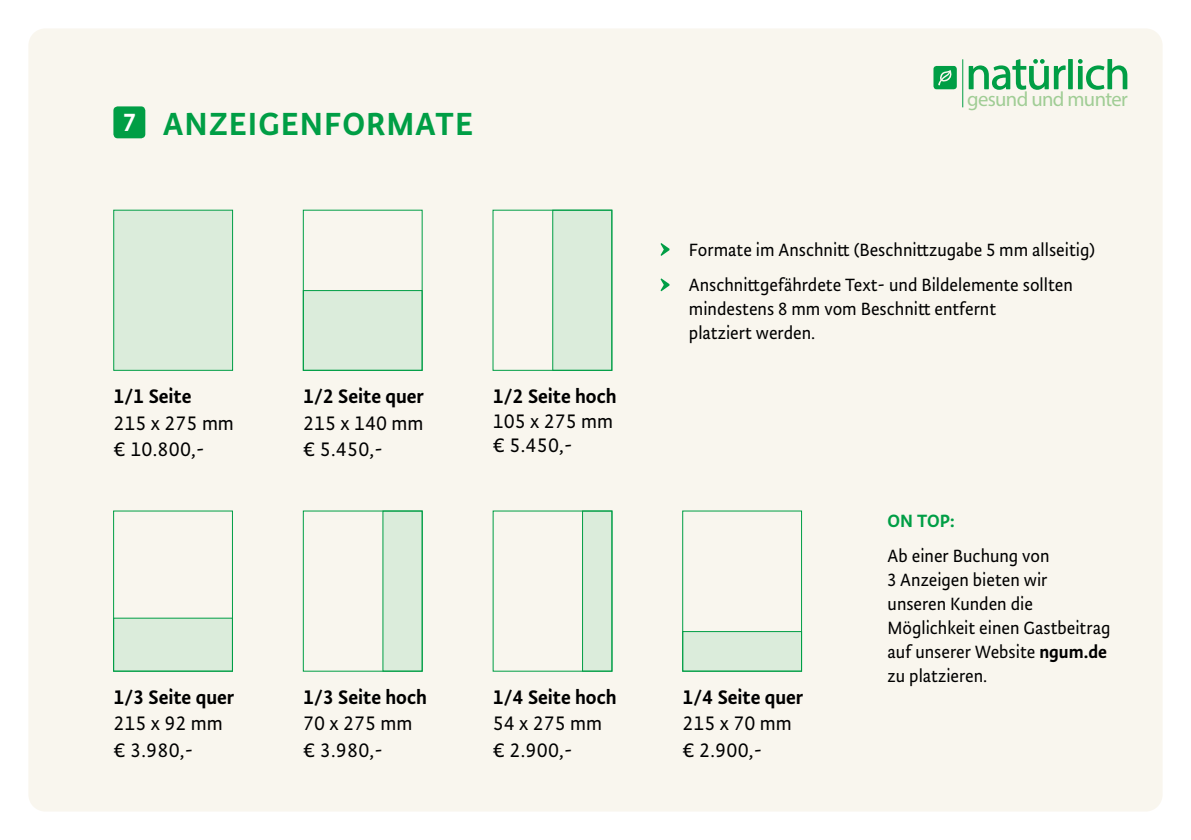
<style>
.page{position:relative;width:1191px;height:840px;background:#fff}
.page>*{position:absolute;margin:0;border:0;box-sizing:border-box;transform-origin:0 0}
.t1{font:500 36px "Tempera Std";letter-spacing:.03em;color:#009e45}
.t2{font:500 28px "Tempera Std";color:#fff}
.t3{font:22px/26.4px "Tempera Std";color:#000}
.t4{font:500 22px "Tempera Std";color:#000}
.t5{font:20.6px "Myriad Pro";letter-spacing:-.03em;color:#a0cd95}
.t6{font:20px/24px "Tempera Std";color:#000}
.t7{font:500 20px "Tempera Std";color:#009e45}
.s1{font-weight:500}
</style>
<div class="page">
<div style="left:28px;top:28px;width:1134px;height:783px;background:#f9f6ee;border-radius:17px"></div>
<svg style="left:933px;top:66px;width:23px;height:23px"></svg>
<svg style="left:1078px;top:59px;width:49px;height:31px"></svg>
<svg style="left:968px;top:59px;width:97px;height:31px"></svg>
<svg style="left:1068px;top:59px;width:4px;height:30px"></svg>
<hr style="left:962px;top:59px;width:1px;height:48px;background:#009e45">
<div style="left:114px;top:210px;width:119px;height:160px;background:#dbecdb"></div>
<div style="left:303px;top:290px;width:119px;height:80px;background:#dbecdb;border:1px solid #009e45"></div>
<div style="left:552px;top:210px;width:60px;height:160px;background:#dbecdb"></div>
<div style="left:493px;top:210px;width:119px;height:160px;border:1px solid #009e45"></div>
<div style="left:113px;top:617px;width:120px;height:54px;background:#dbecdb"></div>
<div style="left:113px;top:510px;width:120px;height:161px;border:1px solid #009e45"></div>
<div style="left:383px;top:510px;width:39px;height:161px;background:#dbecdb"></div>
<div style="left:303px;top:510px;width:119px;height:161px;border:1px solid #009e45"></div>
<div style="left:582px;top:510px;width:30px;height:161px;background:#dbecdb;border:1px solid #009e45"></div>
<div style="left:493px;top:510px;width:119px;height:161px;border:1px solid #009e45"></div>
<div style="left:682px;top:631px;width:119px;height:40px;background:#dbecdb;border:1px solid #009e45"></div>
<div style="left:113px;top:106px;width:32px;height:32px;background:#009e45;border-radius:4px"></div>
<svg style="left:660px;top:243px;width:9px;height:13px"></svg>
<svg style="left:660px;top:278px;width:9px;height:13px"></svg>
<h2 class="t2" style="left:123px;top:106px;width:14px">7</h2>
<h1 class="t1" style="left:163px;top:103px;width:311px">ANZEIGENFORMATE</h1>
<p class="t4" style="left:114px;top:383px;width:79px">1/1 Seite</p>
<p class="t3" style="left:114px;top:409px;width:122px">215 x 275 mm € 10.800,-</p>
<p class="t4" style="left:303px;top:383px;width:122px">1/2 Seite quer</p>
<p class="t3" style="left:303px;top:409px;width:122px">215 x 140 mm € 5.450,-</p>
<p class="t4" style="left:493px;top:383px;width:125px">1/2 Seite hoch</p>
<p class="t3" style="left:493px;top:408px;width:122px;line-height:24.6px">105 x 275 mm € 5.450,-</p>
<p class="t4" style="left:113px;top:684px;width:122px">1/3 Seite quer</p>
<p class="t3" style="left:113px;top:710px;width:111px">215 x 92 mm € 3.980,-</p>
<p class="t4" style="left:303px;top:684px;width:125px">1/3 Seite hoch</p>
<p class="t3" style="left:303px;top:710px;width:111px">70 x 275 mm € 3.980,-</p>
<p class="t4" style="left:493px;top:684px;width:125px">1/4 Seite hoch</p>
<p class="t3" style="left:493px;top:710px;width:111px">54 x 275 mm € 2.900,-</p>
<p class="t5" style="left:967px;top:87px;width:162px">gesund und munter</p>
<p class="t6" style="left:689px;top:232px;width:407px;line-height:35.4px">Formate im Anschnitt (Beschnittzugabe 5 mm allseitig)<br>Anschnittgefährdete Text- und Bildelemente sollten</p>
<p class="t6" style="left:689px;top:297px;width:309px">mindestens 8 mm vom Beschnitt entfernt platziert werden.</p>
<p class="t4" style="left:682px;top:684px;width:122px">1/4 Seite quer</p>
<p class="t3" style="left:682px;top:710px;width:111px">215 x 70 mm € 2.900,-</p>
<p class="t7" style="left:887px;top:508px;width:69px">ON TOP:</p>
<p class="t6" style="left:887px;top:543px;width:224px">Ab einer Buchung von<br>3 Anzeigen bieten wir unseren Kunden die<br>Möglichkeit einen Gastbeitrag auf unserer Website <span class="s1">ngum.de </span>zu platzieren.</p>
</div>
